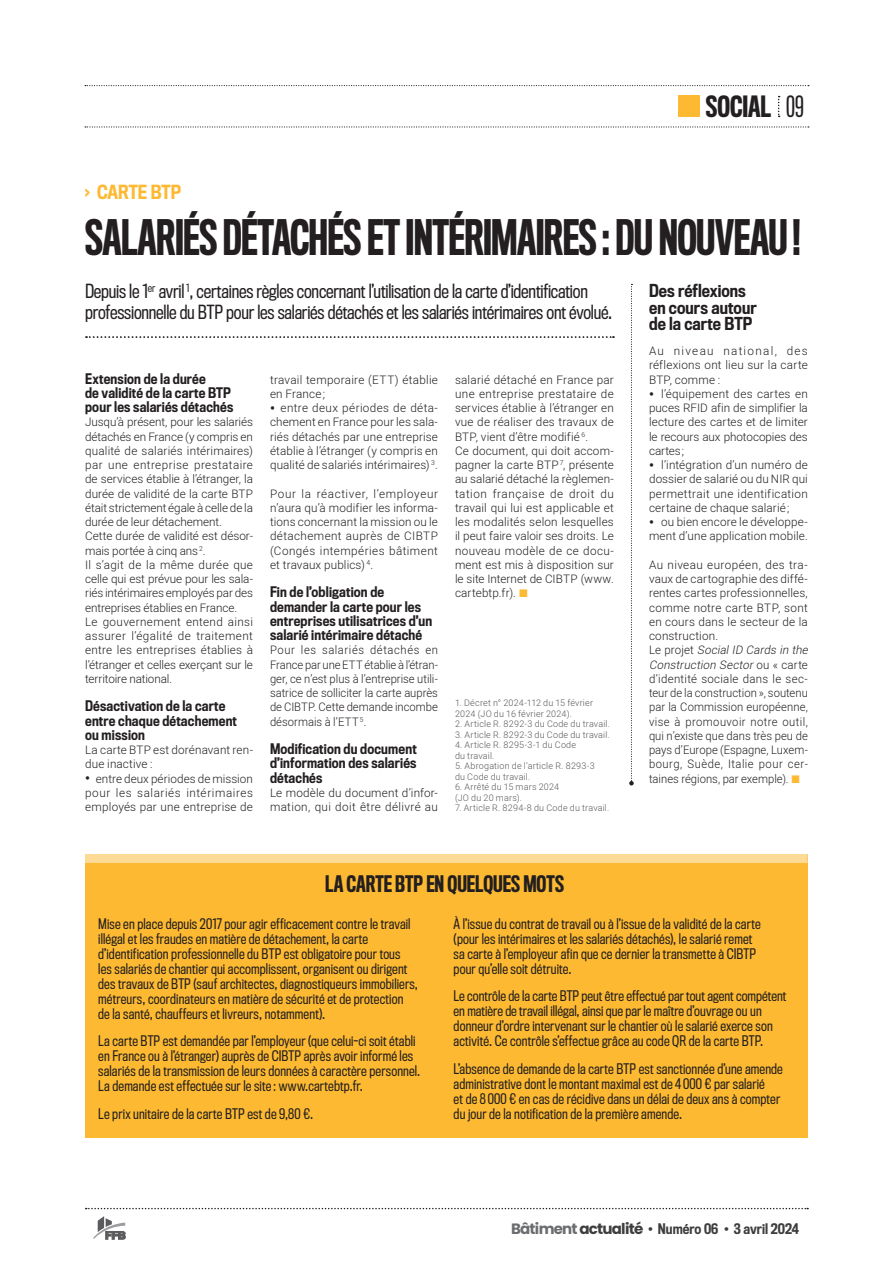
<style>
.page{position:relative;width:893px;height:1263px;background:#fff}
.page>*{position:absolute;margin:0;border:0;box-sizing:border-box;transform-origin:0 0}
.t1{font:500 45px "Titling Gothic FB Comp";letter-spacing:-.015em;color:#231f20;scale:.93 1}
.t2{font:500 27px "Titling Gothic FB Comp";color:#231f20}
.t3{font:500 21px "Titling Gothic FB Comp";color:#231f20}
.t4{font:18px/21px "Titling Gothic FB Cond";letter-spacing:-.01em;color:#231f20}
.t5{font:500 18px "Titling Gothic FB Cond";color:#fdb931}
.t6{font:500 16.5px/16.5px "Titling Gothic FB Cond";letter-spacing:.005em;color:#231f20}
.t7{font:13.5px/15px "Titling Gothic FB Cond";letter-spacing:.01em;color:#231f20}
.t8{font:500 13.5px/14.2px "Titling Gothic FB Cond";letter-spacing:.015em;color:#231f20}
.t9{font:500 13.5px "Titling Gothic FB Cond";color:#3e3e3f}
.t10{font:300 11.7px/14.2px "Heebo";letter-spacing:.01em;color:#231f20}
.t11{font:300 11.7px/14.2px "Heebo";letter-spacing:.01em;color:#231f20;text-align:justify;scale:.96 1}
.t12{font:300 9px/10.5px "Heebo";letter-spacing:.02em;color:#57585a}
.s1{font-weight:400}
.s2{font-weight:700;font-size:13.5px}
.s3{font-style:italic}
.s4{font-family:"Poppins";font-weight:700;font-size:15px;color:#6c6d70}
.s5{font-family:"Poppins";font-weight:700;font-size:15px}
.s6{font-family:"Poppins";font-weight:400;font-size:15px}
</style>
<div class="page">
<svg style="left:86px;top:1208px;width:722px;height:1px"></svg>
<svg style="left:93px;top:1216px;width:33px;height:23px"></svg>
<svg style="left:85px;top:126px;width:724px;height:2px"></svg>
<svg style="left:85px;top:85px;width:724px;height:1px"></svg>
<div style="left:678px;top:96px;width:21px;height:21px;background:#fdb931"></div>
<svg style="left:778px;top:96px;width:2px;height:21px"></svg>
<svg style="left:86px;top:336px;width:528px;height:2px"></svg>
<div style="left:86px;top:854px;width:722px;height:283px;background:#fdb931"></div>
<div style="left:85px;top:854px;width:722px;height:9px;background:#fddb97"></div>
<svg style="left:629px;top:284px;width:5px;height:501px"></svg>
<h3 class="t5" style="left:85px;top:181px;width:97px">› CARTE BTP</h3>
<h2 class="t2" style="left:706px;top:91px;width:99px">SOCIAL <span class="s1">09</span></h2>
<h1 class="t1" style="left:85px;top:212px;width:771px">SALARIÉS DÉTACHÉS ET INTÉRIMAIRES: DU NOUVEAU!</h1>
<h3 class="t4" style="left:85px;top:281px;width:529px">Depuis le 1<sup>er</sup> avril <sup>1</sup>, certaines règles concernant l’utilisation de la carte d’identification professionnelle du BTP pour les salariés détachés et les salariés intérimaires ont évolué.</h3>
<h3 class="t6" style="left:649px;top:283px;width:109px">Des réflexions en cours autour de la carte BTP</h3>
<p class="t10" style="left:649px;top:344px;width:160px;text-align:justify">Au niveau national, des réflexions ont lieu sur la carte BTP, comme :</p>
<p class="t10" style="left:649px;top:386px;width:160px;text-align:justify"><span class="s2">•</span> l’équipement des cartes en puces RFID afin de simplifier la lecture des cartes et de limiter le recours aux photocopies des cartes;</p>
<p class="t10" style="left:649px;top:458px;width:160px;text-align:justify"><span class="s2">•</span> l’intégration d’un numéro de dossier de salarié ou du NIR qui permettrait une identification certaine de chaque salarié;</p>
<p class="t10" style="left:649px;top:515px;width:160px"><span class="s2">•</span> ou bien encore le développe&shy;ment d’une application mobile.</p>
<p class="t10" style="left:649px;top:557px;width:163px">Au niveau européen, des tra&shy;vaux de cartographie des diffé&shy;rentes cartes professionnelles, comme notre carte BTP, sont en cours dans le secteur de la construction.<br>L e p r oj e t <span class="s3">SocialID Cards in the<br>Construction Sector</span>o u « c a r t e d’identité sociale dans le sec&shy;teur de la construction », soutenu par la Commission européenne, vise à promouvoir notre outil, qui n’existe que dans très peu de pays d’Europe (Espagne, Luxem&shy;bourg, Suède, Italie pour cer&shy;taines régions, par exemple).</p>
<p class="t8" style="left:85px;top:372px;width:150px">Extension de la durée<br>de validité de la carte BTP pour les salariés détachés</p>
<p class="t10" style="left:85px;top:415px;width:169px">Jusqu’à présent, pour les salariés détachés en France (y compris en qualité de salariés intérimaires) par une entreprise prestataire de services établie à l’étranger, la durée de validité de la carte BTP était strictement égale à celle de la durée de leur détachement.<br>Cette durée de validité est désor&shy;mais portée à cinq ans <sup>2</sup>.<br>Il s’agit de la même durée que celle qui est prévue pour les sala&shy;riés intérimaires employés par des entreprises établies en France.<br>Le gouvernement entend ainsi assurer l’égalité de traitement entre les entreprises établies à l’étranger et celles exerçant sur le territoire national.</p>
<p class="t8" style="left:85px;top:699px;width:153px">Désactivation de la carte entre chaque détachement ou mission</p>
<p class="t10" style="left:85px;top:743px;width:169px">La carte BTP est dorénavant ren&shy;due inactive :</p>
<p class="t10" style="left:85px;top:771px;width:169px;text-align:justify"><span class="s2">•</span> entre deux périodes de mission pour les salariés intérimaires employés par une entreprise de</p>
<p class="t10" style="left:270px;top:372px;width:169px">travail temporaire (ETT) établie en France;</p>
<p class="t10" style="left:270px;top:401px;width:169px;text-align:justify"><span class="s2">•</span> entre deux périodes de déta&shy;chement en France pour les sala&shy;riés détachés par une entreprise établie à l’étranger (y compris en qualité de salariés intérimaires) <sup>3</sup>.</p>
<p class="t10" style="left:270px;top:486px;width:169px;text-align:justify">Pour la réactiver, l’employeur n’aura qu’à modifier les informa&shy;tions concernant la mission ou le détachement auprès de CIBTP (Congés intempéries bâtiment et travaux publics) <sup>4</sup>.</p>
<p class="t8" style="left:270px;top:585px;width:164px">Fin de l’obligation de demander la carte pour les entreprises utilisatrices d’un salarié intérimaire détaché</p>
<p class="t11" style="left:270px;top:643px;width:176px">Pour les salariés détachés en France par une ETT établie à l’étran&shy;ger, ce n’est plus à l’entreprise utili&shy;satrice de solliciter la carte auprès de CIBTP. Cette demande incombe désormais à l’ETT <sup>5</sup>.</p>
<p class="t8" style="left:270px;top:742px;width:148px;text-align:justify">Modification du document d’information des salariés détachés</p>
<p class="t10" style="left:270px;top:785px;width:169px">Le modèle du document d’infor&shy;mation, qui doit être délivré au</p>
<p class="t10" style="left:455px;top:372px;width:160px">salarié détaché en France par une entreprise prestataire de services établie à l’étranger en vue de réaliser des travaux de<br>BTP, vient d’être modifié <sup>6</sup>.<br>Ce document, qui doit accom&shy;pagner la carte BTP <sup>7</sup>, présente au salarié détaché la règlemen&shy;tation française de droit du travail qui lui est applicable et les modalités selon lesquelles il peut faire valoir ses droits. Le nouveau modèle de ce docu&shy;ment est mis à disposition sur le site Internet de CIBTP (www. cartebtp.fr).</p>
<p class="t12" style="left:455px;top:698px;width:140px">1. Décret n° 2024-112 du 15 février<br>2024 (JO du 16 février 2024).</p>
<p class="t12" style="left:455px;top:719px;width:156px">2. Article R. 8292-3 du Code du travail.</p>
<p class="t12" style="left:455px;top:729px;width:156px">3. Article R. 8292-3 du Code du travail.</p>
<p class="t12" style="left:455px;top:740px;width:123px">4. Article R. 8295-3-1 du Code du travail.</p>
<p class="t12" style="left:455px;top:761px;width:141px">5. Abrogation de l’article R. 8293-3 du Code du travail.</p>
<p class="t12" style="left:455px;top:782px;width:106px">6. Arrêté du 15 mars 2024 (JO du 20 mars).</p>
<p class="t12" style="left:455px;top:803px;width:156px">7. Article R. 8294-8 du Code du travail.</p>
<h3 class="t3" style="left:325px;top:872px;width:240px">LA CARTE BTP EN QUELQUES MOTS</h3>
<p class="t7" style="left:98px;top:916px;width:321px">Mise en place depuis 2017 pour agir efficacement contre le travail illégal et les fraudes en matière de détachement, la carte d’identification professionnelle du BTP est obligatoire pour tous<br>les salariés de chantier qui accomplissent, organisent ou dirigent des travaux de BTP (sauf architectes, diagnostiqueurs immobiliers, métreurs, coordinateurs en matière de sécurité et de protection de la santé, chauffeurs et livreurs, notamment).</p>
<p class="t7" style="left:98px;top:1034px;width:324px">La carte BTP est demandée par l’employeur (que celui-ci soit établi en France ou à l’étranger) auprès de CIBTP après avoir informé les salariés de la transmission de leurs données à caractère personnel.<br>La demande est effectuée sur le site : www.cartebtp.fr.</p>
<p class="t7" style="left:98px;top:1107px;width:216px">Le prix unitaire de la carte BTP est de 9,80 €.</p>
<p class="t7" style="left:454px;top:916px;width:308px">À l’issue du contrat de travail ou à l’issue de la validité de la carte (pour les intérimaires et les salariés détachés), le salarié remet sa carte à l’employeur afin que ce dernier la transmette à CIBTP pour qu’elle soit détruite.</p>
<p class="t7" style="left:454px;top:989px;width:334px">Le contrôle de la carte BTP peut être effectué par tout agent compétent en matière de travail illégal, ainsi que par le maître d’ouvrage ou un donneur d’ordre intervenant sur le chantier où le salarié exerce son activité. Ce contrôle s’effectue grâce au code QR de la carte BTP.</p>
<p class="t7" style="left:454px;top:1062px;width:331px">L’absence de demande de la carte BTP est sanctionnée d’une amende administrative dont le montant maximal est de 4 000 € par salarié<br>et de 8 000 € en cas de récidive dans un délai de deux ans à compter du jour de la notification de la première amende.</p>
<p class="t9" style="left:511px;top:1220px;width:289px"><span class="s4">Bâtiment</span> <span class="s5">actualité</span> <span class="s6">•</span> Numéro 06 <span class="s6">•</span> 3 avril 2024</p>
</div>
